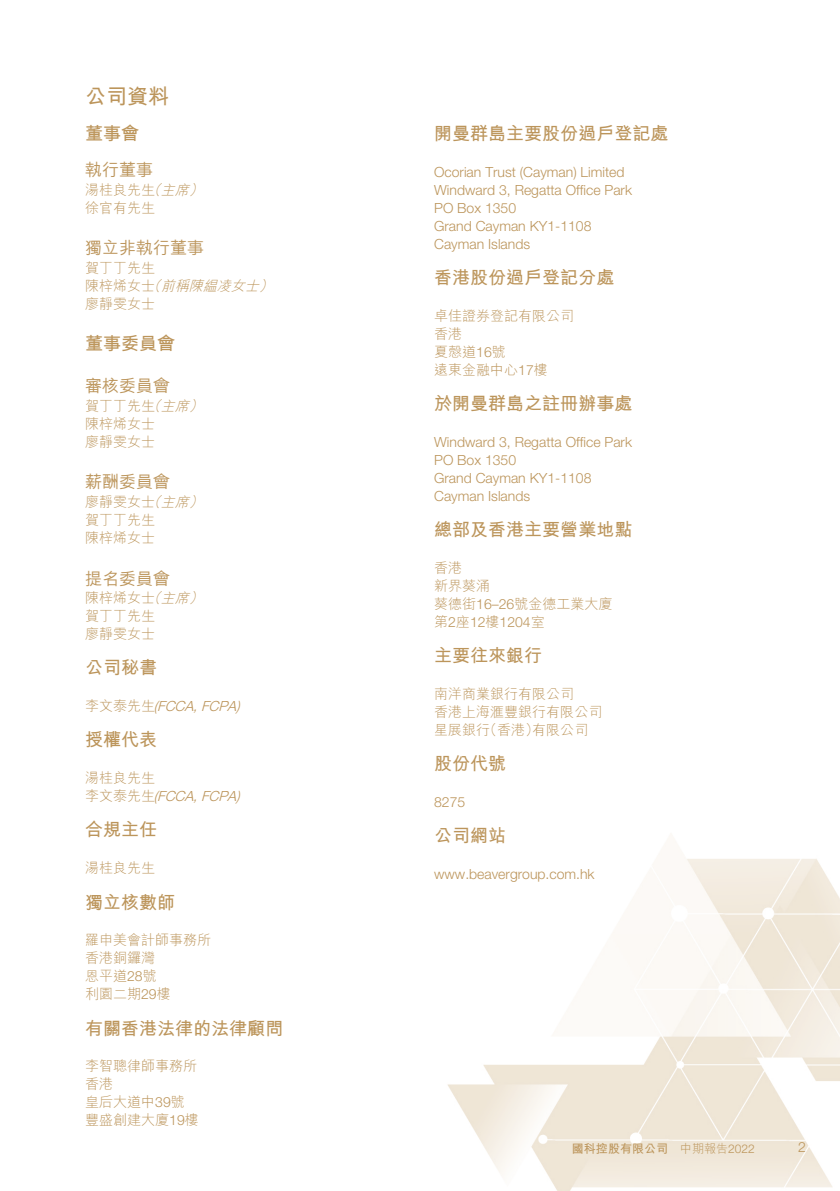
<style>
.page{position:relative;width:840px;height:1191px;background:#fff}
.page>*{position:absolute;margin:0;border:0;box-sizing:border-box;transform-origin:0 0}
.t1{font:700 21px "M Hei HK";color:#bc955b}
.t2{font:700 18px "M Hei HK";color:#bc955b}
.t3{font:500 17px "M Hei HK";color:#bc955b}
.t4{font:300 14px/18px "M Hei HK";color:#bc955b}
.t5{font:300 14px/18px "Helvetica Neue LT Std";color:#bc955b}
.t6{font:italic 300 14px "Helvetica Neue LT Std";color:#bc955b}
.t7{font:700 12px "M Hei HK";color:#bc955b}
.s1{font-style:italic}
.s2{font-family:"Microsoft Jheng Hei UI Light";font-weight:400;font-style:italic}
.s3{font-family:"M Hei HK";font-style:normal}
.s4{font-family:"Helvetica Neue LT Std"}
.s5{font-family:"M Hei HK"}
.s6{font-weight:300}
.s7{font-family:"Helvetica Neue LT Std";font-weight:300}
</style>
<div class="page">
<img style="left:448px;top:840px;width:391px;height:351px">
<h1 class="t1" style="left:85px;top:81px;width:85px">公司資料</h1>
<p class="t2" style="left:85px;top:120px;width:55px">董事會</p>
<p class="t3" style="left:85px;top:158px;width:69px">執行董事</p>
<p class="t4" style="left:85px;top:180px;width:123px">湯桂良先生<span class="s1">（主席）</span>徐官有先生</p>
<p class="t3" style="left:85px;top:236px;width:120px">獨立非執行董事</p>
<p class="t4" style="left:85px;top:258px;width:193px">賀丁丁先生<br>陳梓烯女士<span class="s1">（前稱陳</span><span class="s2">緼</span><span class="s1">凌女士）</span>廖靜雯女士</p>
<p class="t2" style="left:85px;top:330px;width:91px">董事委員會</p>
<p class="t3" style="left:85px;top:374px;width:86px">審核委員會</p>
<p class="t4" style="left:85px;top:396px;width:123px">賀丁丁先生<span class="s1">（主席）</span>陳梓烯女士<br>廖靜雯女士</p>
<p class="t3" style="left:85px;top:470px;width:86px">薪酬委員會</p>
<p class="t4" style="left:85px;top:492px;width:123px">廖靜雯女士<span class="s1">（主席）</span>賀丁丁先生<br>陳梓烯女士</p>
<p class="t3" style="left:85px;top:566px;width:86px">提名委員會</p>
<p class="t4" style="left:85px;top:588px;width:123px">陳梓烯女士<span class="s1">（主席）</span>賀丁丁先生<br>廖靜雯女士</p>
<p class="t2" style="left:85px;top:654px;width:73px">公司秘書</p>
<p class="t6" style="left:85px;top:697px;width:157px"><span class="s3">李文泰先生</span> (FCCA,FCPA)</p>
<p class="t2" style="left:85px;top:726px;width:73px">授權代表</p>
<p class="t4" style="left:85px;top:768px;width:71px">湯桂良先生</p>
<p class="t6" style="left:85px;top:787px;width:157px"><span class="s3">李文泰先生</span> (FCCA,FCPA)</p>
<p class="t2" style="left:85px;top:816px;width:73px">合規主任</p>
<p class="t4" style="left:85px;top:858px;width:71px">湯桂良先生</p>
<p class="t2" style="left:85px;top:888px;width:91px">獨立核數師</p>
<p class="t4" style="left:85px;top:930px;width:127px">羅申美會計師事務所香港銅鑼灣<br>恩平道<span class="s4">28</span>號<br>利園二期<span class="s4">29</span>樓</p>
<p class="t2" style="left:85px;top:1014px;width:199px">有關香港法律的法律顧問</p>
<p class="t4" style="left:85px;top:1056px;width:115px">李智聰律師事務所香港<br>皇后大道中<span class="s4">39</span>號豐盛創建大廈<span class="s4">19</span>樓</p>
<p class="t2" style="left:434px;top:120px;width:235px">開曼群島主要股份過戶登記處</p>
<p class="t5" style="left:434px;top:162px;width:199px">Ocorian Trust (Cayman) Limited<br>Windward 3, Regatta Office Park<br>PO Box 1350<br>Grand Cayman KY1-1108<br>Cayman Islands</p>
<p class="t2" style="left:434px;top:264px;width:181px">香港股份過戶登記分處</p>
<p class="t4" style="left:434px;top:306px;width:141px">卓佳證券登記有限公司香港<br>夏慤道<span class="s4">16</span>號<br>遠東金融中心<span class="s4">17</span>樓</p>
<p class="t2" style="left:434px;top:390px;width:199px">於開曼群島之註冊辦事處</p>
<p class="t5" style="left:434px;top:432px;width:199px">Windward 3, Regatta Office Park<br>PO Box 1350<br>Grand Cayman KY1-1108<br>Cayman Islands</p>
<p class="t2" style="left:434px;top:516px;width:199px">總部及香港主要營業地點</p>
<p class="t4" style="left:434px;top:558px;width:180px">香港<br>新界葵涌<br>葵德街<span class="s4">16–26</span>號金德工業大廈</p>
<p class="t5" style="left:434px;top:612px;width:112px"><span class="s5">第</span>2<span class="s5">座</span>12<span class="s5">樓</span>1204<span class="s5">室</span></p>
<p class="t2" style="left:434px;top:642px;width:109px">主要往來銀行</p>
<p class="t4" style="left:434px;top:684px;width:169px">南洋商業銀行有限公司<br>香港上海滙豐銀行有限公司星展銀行（香港）有限公司</p>
<p class="t2" style="left:434px;top:750px;width:73px">股份代號</p>
<p class="t5" style="left:434px;top:792px;width:33px">8275</p>
<p class="t2" style="left:434px;top:822px;width:73px">公司網站</p>
<p class="t5" style="left:434px;top:864px;width:162px">www.beavergroup.com.hk</p>
<p class="t7" style="left:571px;top:1140px;width:184px">國科控股有限公司 <span class="s6">中期報告</span><span class="s7">2022</span></p>
<p class="t5" style="left:797px;top:1138px;width:9px">2</p>
</div>
